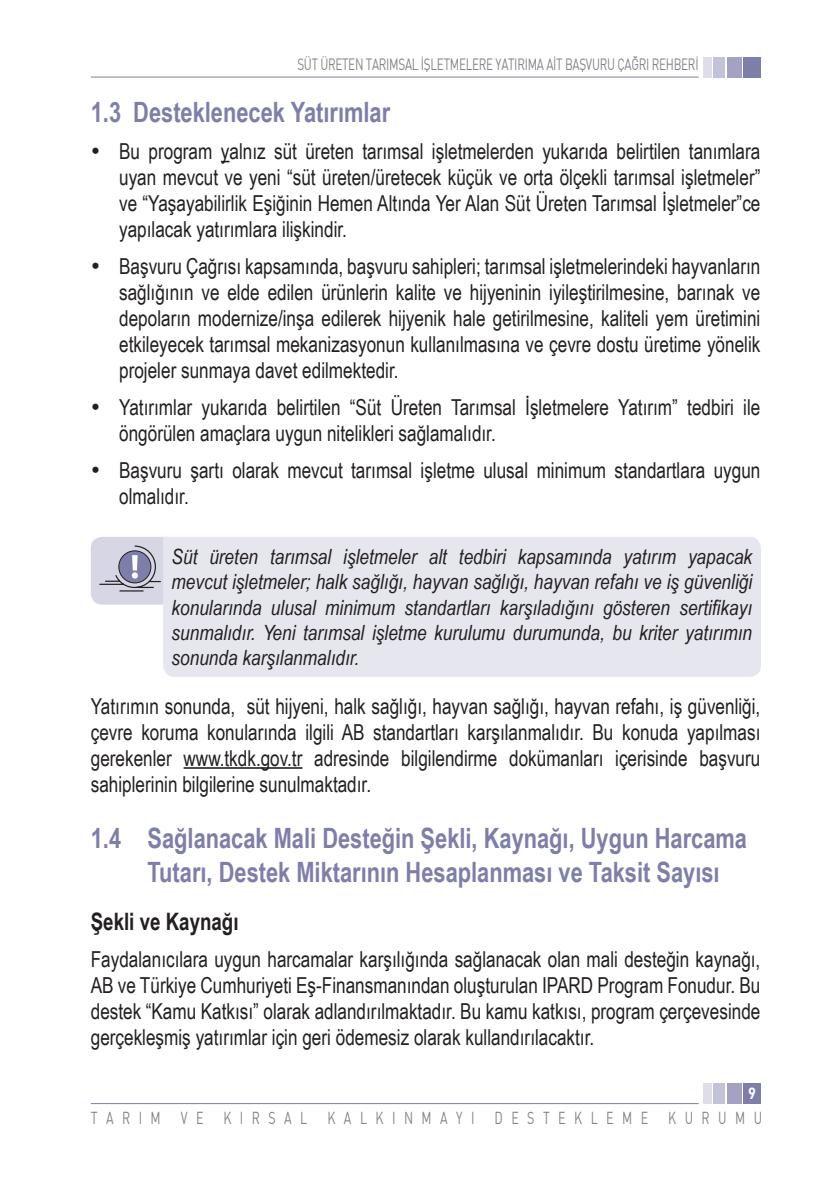
<style>
.page{position:relative;width:840px;height:1191px;background:#fff}
.page>*{position:absolute;margin:0;border:0;box-sizing:border-box;transform-origin:0 0}
.t1{font:700 28px/33.6px "Arial Narrow";color:#7d7ea9;scale:.95 1}
.t2{font:700 24px "Arial Narrow";color:#231f20;scale:.95 1}
.t3{font:22px/26px "Arial Narrow";color:#231f20;text-align:justify;scale:.95 1}
.t4{font:italic 21px/25.2px "Arial Narrow";color:#231f20;text-align:justify}
.t5{font:17px "DINT";letter-spacing:.68em;color:#808285;scale:.73 1}
.t6{font:16px "DINT";letter-spacing:-.025em;color:#808285;scale:.73 1}
.t7{font:700 16px "DINT";color:#fff;scale:.9 1}
</style>
<div class="page">
<hr style="left:91px;top:77px;width:607px;height:1px;background:#7d7ea9">
<div style="left:702px;top:57px;width:9px;height:21px;background:#dfdde9"></div>
<div style="left:726px;top:57px;width:15px;height:21px;background:#a3a2c3"></div>
<div style="left:713px;top:57px;width:11px;height:21px;background:#c2c2d8"></div>
<div style="left:743px;top:57px;width:17px;height:21px;background:#7d7ea9"></div>
<hr style="left:91px;top:1103px;width:607px;height:1px;background:#7d7ea9">
<div style="left:702px;top:1083px;width:9px;height:21px;background:#dfdde9"></div>
<div style="left:726px;top:1083px;width:15px;height:21px;background:#a3a2c3"></div>
<div style="left:713px;top:1083px;width:11px;height:21px;background:#c2c2d8"></div>
<div style="left:743px;top:1083px;width:17px;height:21px;background:#7d7ea9"></div>
<hr style="left:183px;top:767px;width:119px;height:2px;background:#231f20">
<div style="left:163px;top:537px;width:597px;height:140px;background:#e6e6ef"></div>
<svg style="left:91px;top:537px;width:77px;height:67px;background:#c1c1d2"></svg>
<p class="t6" style="left:297px;top:55px;width:551px">SÜT ÜRETEN TARIMSAL İŞLETMELERE YATIRIMA AİT BAŞVURU ÇAĞRI REHBERİ</p>
<p class="t1" style="left:91px;top:94px;width:316px">1.3 Desteklenecek Yatırımlar</p>
<p class="t3" style="left:119px;top:138px;width:676px;text-indent:-28px">• Bu program yalnız süt üreten tarımsal işletmelerden yukarıda belirtilen tanımlara uyan mevcut ve yeni “süt üreten/üretecek küçük ve orta ölçekli tarımsal işletmeler” ve “Yaşayabilirlik Eşiğinin Hemen Altında Yer Alan Süt Üreten Tarımsal İşletmeler”ce yapılacak yatırımlara ilişkindir.</p>
<p class="t3" style="left:119px;top:252px;width:676px;text-indent:-28px">• Başvuru Çağrısı kapsamında, başvuru sahipleri; tarımsal işletmelerindeki hayvanların sağlığının ve elde edilen ürünlerin kalite ve hijyeninin iyileştirilmesine, barınak ve depoların modernize/inşa edilerek hijyenik hale getirilmesine, kaliteli yem üretimini etkileyecek tarımsal mekanizasyonun kullanılmasına ve çevre dostu üretime yönelik projeler sunmaya davet edilmektedir.</p>
<p class="t3" style="left:119px;top:393px;width:676px;text-indent:-28px">• Yatırımlar yukarıda belirtilen “Süt Üreten Tarımsal İşletmelere Yatırım” tedbiri ile öngörülen amaçlara uygun nitelikleri sağlamalıdır.</p>
<p class="t3" style="left:119px;top:456px;width:676px;text-indent:-28px">• Başvuru şartı olarak mevcut tarımsal işletme ulusal minimum standartlara uygun olmalıdır.</p>
<p class="t4" style="left:171px;top:543px;width:581px">Süt üreten tarımsal işletmeler alt tedbiri kapsamında yatırım yapacak mevcut işletmeler; halk sağlığı, hayvan sağlığı, hayvan refahı ve iş güvenliği konularında ulusal minimum standartları karşıladığını gösteren sertifikayı sunmalıdır. Yeni tarımsal işletme kurulumu durumunda, bu kriter yatırımın sonunda karşılanmalıdır.</p>
<p class="t3" style="left:91px;top:692px;width:706px">Yatırımın sonunda, süt hijyeni, halk sağlığı, hayvan sağlığı, hayvan refahı, iş güvenliği, çevre koruma konularında ilgili AB standartları karşılanmalıdır. Bu konuda yapılması gerekenler www.tkdk.gov.tr adresinde bilgilendirme dokümanları içerisinde başvuru sahiplerinin bilgilerine sunulmaktadır.</p>
<p class="t1" style="left:147px;top:820px;width:632px;text-indent:-57px">1.4 Sağlanacak Mali Desteğin Şekli, Kaynağı, Uygun Harcama<br>Tutarı, Destek Miktarının Hesaplanması ve Taksit Sayısı</p>
<p class="t2" style="left:91px;top:903px;width:157px">Şekli ve Kaynağı</p>
<p class="t3" style="left:91px;top:945px;width:706px">Faydalanıcılara uygun harcamalar karşılığında sağlanacak olan mali desteğin kaynağı, AB ve Türkiye Cumhuriyeti Eş-Finansmanından oluşturulan IPARD Program Fonudur. Bu destek “Kamu Katkısı” olarak adlandırılmaktadır. Bu kamu katkısı, program çerçevesinde gerçekleşmiş yatırımlar için geri ödemesiz olarak kullandırılacaktır.</p>
<p class="t7" style="left:747px;top:1082px;width:10px">9</p>
<p class="t5" style="left:91px;top:1107px;width:920px">TARIM VE KIRSAL KALKINMAYI DESTEKLEME KURUMU</p>
</div>
